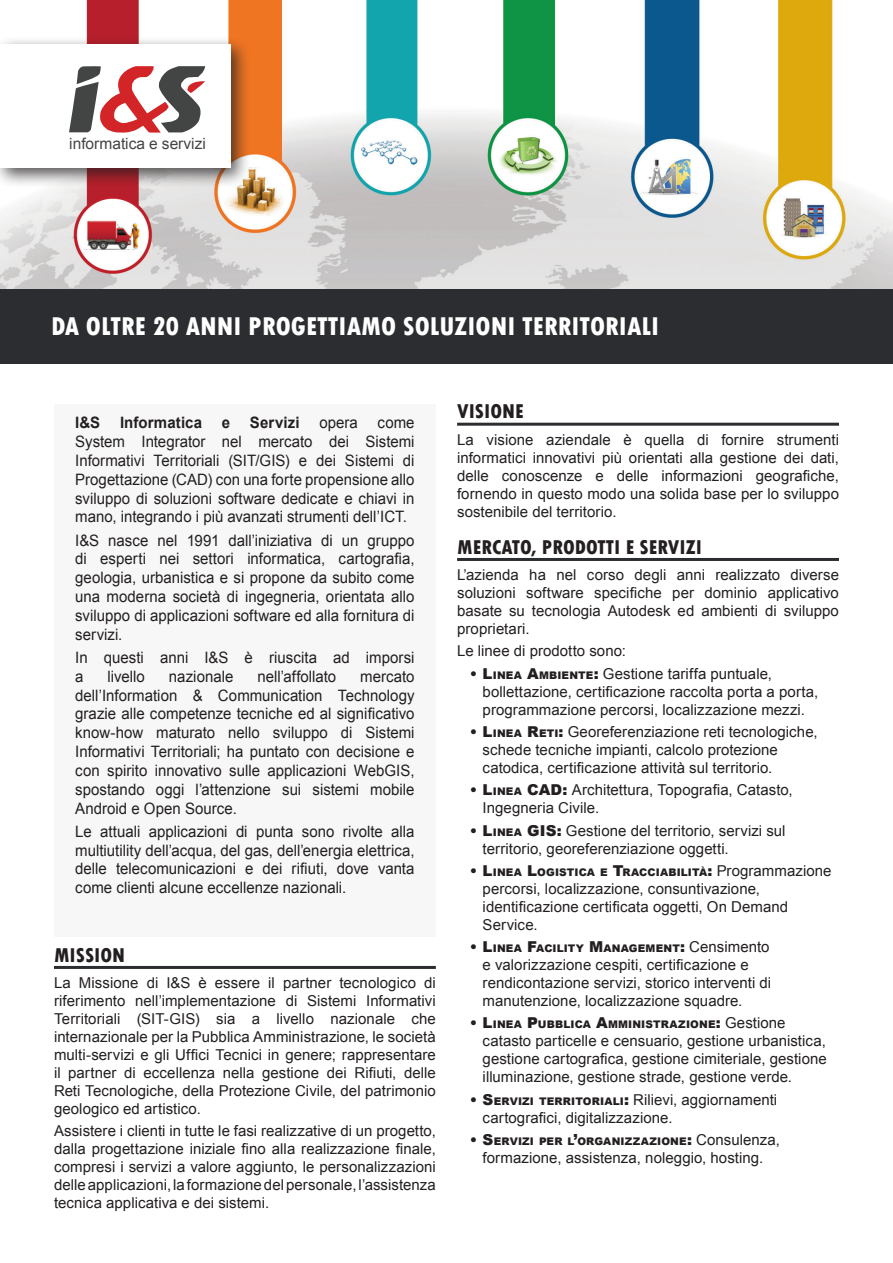
<style>
.page{position:relative;width:893px;height:1263px;background:#fff}
.page>*{position:absolute;margin:0;border:0;box-sizing:border-box;transform-origin:0 0}
.t1{font:800 condensed 27px "Tw Cen";color:#fff}
.t2{font:800 condensed 21px "Tw Cen";color:#231f20}
.t3{font:15.75px/18.9px "Arial";color:#231f20;text-align:justify;scale:.96 1}
.t4{font:700 15.75px "Arial";letter-spacing:.01em;color:#231f20;scale:.96 1}
.t5{font:15.45px "Arial";color:#434545}
.t6{font:15px/18px "Arial";letter-spacing:.005em;color:#231f20}
.t7{font:900 10.5px "Arial";letter-spacing:.015em;color:#231f20}
.s1{font-weight:900}
.s2{font-weight:900;font-size:10.5px}
.s3{font-size:15px}
.s4{font-weight:400;font-size:15px}
</style>
<div class="page">
<hr style="left:54px;top:966px;width:382px;height:3px;background:#2c2d30">
<hr style="left:457px;top:423px;width:382px;height:3px;background:#2c2d30">
<hr style="left:457px;top:558px;width:382px;height:3px;background:#2c2d30">
<div style="left:54px;top:404px;width:382px;height:533px;background:#f7f7f8"></div>
<img style="left:0;top:0;width:893px;height:289px">
<div style="left:0;top:289px;width:893px;height:75px;background:#2c2d30"></div>
<div style="left:0;top:36px;width:250px;height:152px;background:#231f20;opacity:.76"></div>
<div style="left:0;top:44px;width:230px;height:124px;background:#fff"></div>
<svg style="left:69px;top:66px;width:136px;height:67px"></svg>
<p class="t5" style="left:69px;top:133px;width:138px">informatica e servizi</p>
<h1 class="t1" style="left:51px;top:310px;width:610px">DA OLTRE 20 ANNI PROGETTIAMO SOLUZIONI TERRITORIALI</h1>
<p class="t4" style="left:75px;top:412px;width:28px">I&amp;S</p>
<p class="t4" style="left:120px;top:412px;width:87px">Informatica</p>
<p class="t4" style="left:222px;top:412px;width:10px">e</p>
<p class="t4" style="left:250px;top:412px;width:53px">Servizi</p>
<p class="t3" style="left:319px;top:413px;width:42px">opera</p>
<p class="t3" style="left:75px;top:413px;width:355px;text-indent:302px">come System Integrator nel mercato dei Sistemi Informativi Territoriali (SIT/GIS) e dei Sistemi di Progettazione (CAD) con una forte propensione allo sviluppo di soluzioni software dedicate e chiavi in mano, integrando i più avanzati strumenti dell’ICT.</p>
<p class="t3" style="left:75px;top:531px;width:355px">I&amp;S nasce nel 1991 dall’iniziativa di un gruppo di esperti nei settori informatica, cartografia, geologia, urbanistica e si propone da subito come una moderna società di ingegneria, orientata allo sviluppo di applicazioni software ed alla fornitura di servizi.</p>
<p class="t3" style="left:75px;top:648px;width:355px">In questi anni I&amp;S è riuscita ad imporsi a</p>
<p class="t3" style="left:108px;top:667px;width:40px">livello</p>
<p class="t3" style="left:169px;top:667px;width:69px">nazionale</p>
<p class="t3" style="left:257px;top:667px;width:84px">nell’affollato</p>
<p class="t3" style="left:75px;top:667px;width:355px;text-indent:285px">mercato dell’Information &amp; Communication Technology grazie alle competenze tecniche ed al significativo know-how maturato nello sviluppo di Sistemi Informativi Territoriali; ha puntato con decisione e con spirito innovativo sulle applicazioni WebGIS, spostando oggi l’attenzione sui sistemi mobile Android e Open Source.</p>
<p class="t3" style="left:75px;top:822px;width:355px">Le attuali applicazioni di punta sono rivolte alla multiutility dell’acqua, del gas, dell’energia elettrica, delle telecomunicazioni e dei rifiuti, dove vanta come clienti alcune eccellenze nazionali.</p>
<h2 class="t2" style="left:54px;top:942px;width:73px">MISSION</h2>
<p class="t6" style="left:54px;top:974px;width:383px;text-align:justify">La Missione di I&amp;S è essere il partner tecnologico di riferimento nell’implementazione di Sistemi Informativi Territoriali (SIT-GIS) sia a livello nazionale che internazionale per la Pubblica Amministrazione, le società multi-servizi e gli Uffici Tecnici in genere; rappresentare il partner di eccellenza nella gestione dei Rifiuti, delle Reti Tecnologiche, della Protezione Civile, del patrimonio geologico ed artistico.</p>
<p class="t6" style="left:54px;top:1122px;width:383px;text-align:justify">Assistere i clienti in tutte le fasi realizzative di un progetto, dalla progettazione iniziale fino alla realizzazione finale, compresi i servizi a valore aggiunto, le personalizzazioni delle applicazioni, la formazione del personale, l’assistenza tecnica applicativa e dei sistemi.</p>
<h2 class="t2" style="left:457px;top:399px;width:68px">VISIONE</h2>
<p class="t6" style="left:457px;top:431px;width:383px;text-align:justify">La visione aziendale è quella di fornire strumenti informatici innovativi più orientati alla gestione dei dati, delle conoscenze e delle informazioni geografiche, fornendo in questo modo una solida base per lo sviluppo sostenibile del territorio.</p>
<h2 class="t2" style="left:457px;top:534px;width:246px">MERCATO, PRODOTTI E SERVIZI</h2>
<p class="t6" style="left:457px;top:566px;width:383px;text-align:justify">L’azienda ha nel corso degli anni realizzato diverse soluzioni software specifiche per dominio applicativo basate su tecnologia Autodesk ed ambienti di sviluppo proprietari.</p>
<p class="t6" style="left:457px;top:642px;width:170px">Le linee di prodotto sono:</p>
<p class="t6" style="left:483px;top:665px;width:337px;text-indent:-13px"><span class="s1">• L</span><span class="s2">INEA</span> <span class="s1">A</span><span class="s2">MBIENTE</span><span class="s1">:</span> Gestione tariffa puntuale, bollettazione, certificazione raccolta porta a porta, programmazione percorsi, localizzazione mezzi.</p>
<p class="t6" style="left:483px;top:723px;width:337px;text-indent:-13px"><span class="s1">• L</span><span class="s2">INEA</span> <span class="s1">R</span><span class="s2">ETI</span><span class="s1">:</span> Georeferenziazione reti tecnologiche, schede tecniche impianti, calcolo protezione catodica, certificazione attività sul territorio.</p>
<p class="t6" style="left:483px;top:781px;width:312px;text-indent:-13px"><span class="s1">• L</span><span class="s2">INEA</span> <span class="s1">CAD:</span> Architettura, Topografia, Catasto,<br>Ingegneria Civile.</p>
<p class="t6" style="left:483px;top:821px;width:304px;text-indent:-13px"><span class="s1">• L</span><span class="s2">INEA</span> <span class="s1">GIS:</span> Gestione del territorio, servizi sul territorio, georeferenziazione oggetti.</p>
<p class="t7" style="left:470px;top:864px;width:363px"><span class="s3">• L</span>INEA <span class="s3">L</span>OGISTICA E <span class="s3">T</span>RACCIABILITÀ<span class="s3">:</span> <span class="s4">Programmazione</span></p>
<p class="t6" style="left:483px;top:880px;width:307px">percorsi, localizzazione, consuntivazione, identificazione certificata oggetti, On Demand<br>Service.</p>
<p class="t7" style="left:470px;top:941px;width:301px"><span class="s3">• L</span>INEA <span class="s3">F</span>ACILITY <span class="s3">M</span>ANAGEMENT<span class="s3">:</span> <span class="s4">Censimento</span></p>
<p class="t6" style="left:483px;top:956px;width:290px">e valorizzazione cespiti, certificazione e rendicontazione servizi, storico interventi di manutenzione, localizzazione squadre.</p>
<p class="t7" style="left:470px;top:1017px;width:317px"><span class="s3">• L</span>INEA <span class="s3">P</span>UBBLICA <span class="s3">A</span>MMINISTRAZIONE<span class="s3">:</span> <span class="s4">Gestione</span></p>
<p class="t6" style="left:483px;top:1032px;width:346px;text-align:justify">catasto particelle e censuario, gestione urbanistica, gestione cartografica, gestione cimiteriale, gestione illuminazione, gestione strade, gestione verde.</p>
<p class="t6" style="left:483px;top:1090px;width:296px;text-indent:-13px"><span class="s1">• S</span><span class="s2">ERVIZI TERRITORIALI</span><span class="s1">:</span> Rilievi, aggiornamenti cartografici, digitalizzazione.</p>
<p class="t7" style="left:470px;top:1133px;width:312px"><span class="s3">• S</span>ERVIZI PER L<span class="s3">’</span>ORGANIZZAZIONE<span class="s3">:</span> <span class="s4">Consulenza,</span></p>
<p class="t6" style="left:483px;top:1149px;width:282px">formazione, assistenza, noleggio, hosting.</p>
</div>
